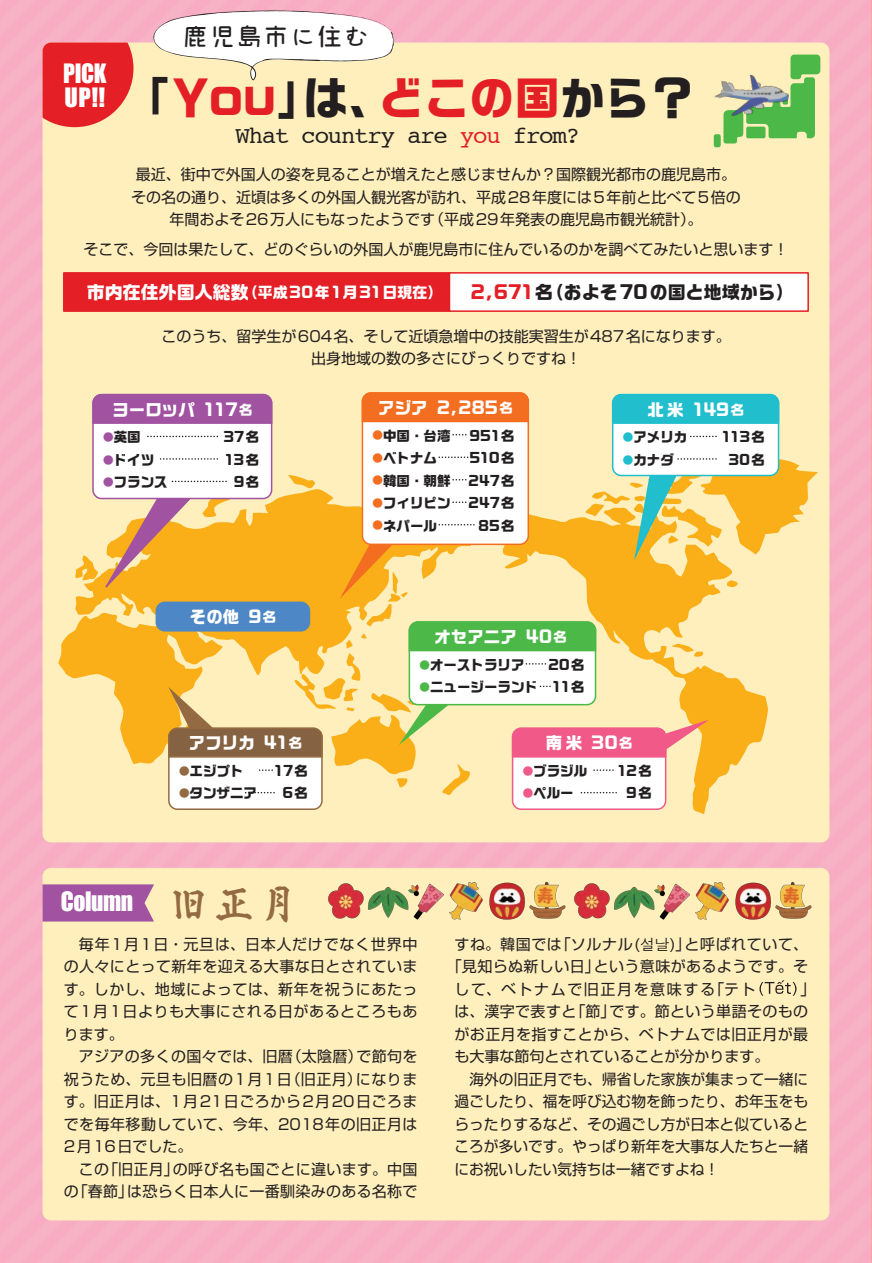
<style>
.page{position:relative;width:872px;height:1263px;background:#f7afc4}
.page>*{position:absolute;margin:0;border:0;box-sizing:border-box;transform-origin:0 0}
.t1{font:700 45px "Ro G San Srf Std";color:#231f20}
.t2{font:700 45px "Ro Shino Std";color:#946a42}
.t3{font:25.5px "Mamelon";letter-spacing:.05em;color:#231f20}
.t4{font:24.45px/24px "Impact";letter-spacing:-.015em;color:#fff;scale:.96 1}
.t5{font:24px "Courier";letter-spacing:-.05em;color:#231f20}
.t6{font:700 18px "Ro G San Srf Std";color:#231f20}
.t7{font:700 16.5px "Ro G San Srf Std";color:#fff}
.t8{font:15px/22.5px "Shin Go Pr 6 N";letter-spacing:.005em;color:#231f20;text-align:center}
.t9{font:15px/22.5px "Shin Go Pr 6 N";letter-spacing:.03em;color:#231f20}
.t10{font:15px "Shin Go Pr 6 N";letter-spacing:.025em;color:#231f20}
.t11{font:15px "Shin Go Pr 6 N";letter-spacing:.04em;color:#231f20}
.t12{font:15px "Shin Go Pr 6 N";letter-spacing:.105em;color:#231f20}
.t13{font:700 15px "Ro G San Srf Std";letter-spacing:.1em;color:#fff}
.t14{font:700 13.5px "Ro G San Srf Std";color:#231f20}
.s1{color:#e41f25}
.s2{font-size:18px}
.s3{font-size:13.5px}
.s4{font-size:10.5px;color:#a153a1}
.s5{font-size:10.5px;color:#946a42}
.s6{font-size:10.5px;color:#f36e21}
.s7{font-size:10.5px;color:#4cb848}
.s8{font-size:10.5px;color:#21bece}
.s9{font-size:10.5px;color:#f05988}
.s10{font-family:"Apple Gothic"}
</style>
<div class="page">
<div style="left:43px;top:43px;width:786px;height:799px;background:#feefbc;border-radius:9px"></div>
<div style="left:43px;top:868px;width:786px;height:352px;background:#feefbc;border-radius:9px"></div>
<svg style="left:58px;top:630px;width:17px;height:49px"></svg>
<svg style="left:43px;top:43px;width:90px;height:84px"></svg>
<div style="left:63px;top:272px;width:387px;height:40px;background:#e41f25;border:2px solid #e41f25"></div>
<div style="left:449px;top:272px;width:360px;height:40px;background:#fff;border:2px solid #e41f25"></div>
<svg style="left:148px;top:10px;width:247px;height:71px"></svg>
<div style="left:362px;top:393px;width:166px;height:151px;background:#fff;border-radius:9px"></div>
<div style="left:361px;top:392px;width:169px;height:31px;background:#f36e21"></div>
<div style="left:93px;top:395px;width:179px;height:103px;background:#fff;border-radius:9px"></div>
<svg style="left:92px;top:393px;width:181px;height:32px"></svg>
<svg style="left:148px;top:436px;width:70px;height:1px"></svg>
<div style="left:612px;top:395px;width:166px;height:80px;background:#fff;border-radius:9px"></div>
<svg style="left:611px;top:393px;width:169px;height:32px"></svg>
<svg style="left:690px;top:436px;width:27px;height:1px"></svg>
<div style="left:512px;top:728px;width:153px;height:81px;background:#fff;border-radius:9px"></div>
<div style="left:512px;top:728px;width:154px;height:82px;border:2px solid #f05988;border-radius:9px"></div>
<div style="left:169px;top:728px;width:153px;height:81px;background:#fff;border-radius:9px"></div>
<div style="left:168px;top:728px;width:155px;height:82px;border:2px solid #946a42;border-radius:9px"></div>
<svg style="left:75px;top:456px;width:743px;height:340px"></svg>
<div style="left:713px;top:134px;width:7px;height:13px;background:#4cb848;border-radius:2px"></div>
<svg style="left:723px;top:55px;width:97px;height:89px"></svg>
<img style="left:713px;top:63px;width:79px;height:68px">
<svg style="left:43px;top:884px;width:111px;height:37px"></svg>
<svg style="left:759px;top:980px;width:37px;height:16px"></svg>
<img style="left:328px;top:881px;width:238px;height:39px">
<img style="left:574px;top:880px;width:256px;height:42px">
<div style="left:156px;top:602px;width:153px;height:29px;background:#4d87c6;border-radius:9px"></div>
<div style="left:156px;top:601px;width:154px;height:30px;border:2px solid #4d87c6;border-radius:9px"></div>
<p class="t4" style="left:63px;top:61px;width:47px">PICK<br>UP!!</p>
<p class="t3" style="left:183px;top:20px;width:188px">鹿児島市に住む</p>
<p class="t1" style="left:125px;top:67px;width:571px">「<span class="s1">Ｙou</span>」は、<span class="s1">どこの国</span>から？</p>
<p class="t5" style="left:235px;top:117px;width:346px">What country are <span class="s1">you</span> from?</p>
<p class="t8" style="left:131px;top:162px;width:611px">最近、街中で外国人の姿を見ることが増えたと感じませんか？国際観光都市の鹿児島市。その名の通り、近頃は多くの外国人観光客が訪れ、平成28年度には5年前と比べて5倍の年間およそ26万人にもなったようです（平成29年発表の鹿児島市観光統計）。</p>
<p class="t8" style="left:83px;top:237px;width:706px">そこで、今回は果たして、どのぐらいの外国人が鹿児島市に住んでいるのかを調べてみたいと思います！</p>
<p class="t13" style="left:87px;top:282px;width:357px"><span class="s2">市内在住外国人総数</span>（平成30年1月31日現在）</p>
<p class="t6" style="left:470px;top:280px;width:325px"><span class="s1">2,671</span>名（およそ70の国と地域から）</p>
<p class="t8" style="left:161px;top:324px;width:571px">このうち、留学生が604名、そして近頃急増中の技能実習生が487名になります。出身地域の数の多さにびっくりですね！</p>
<p class="t7" style="left:112px;top:398px;width:142px">ヨーロッパ 117<span class="s3">名</span></p>
<p class="t14" style="left:103px;top:428px;width:39px"><span class="s4">●</span>英国</p>
<p class="t14" style="left:223px;top:428px;width:37px">37名</p>
<p class="t14" style="left:103px;top:450px;width:52px"><span class="s4">●</span>ドイツ</p>
<p class="t14" style="left:225px;top:450px;width:36px">13名</p>
<p class="t14" style="left:103px;top:473px;width:66px"><span class="s4">●</span>フランス</p>
<p class="t14" style="left:234px;top:473px;width:27px">9名</p>
<p class="t7" style="left:190px;top:605px;width:88px">その他 9<span class="s3">名</span></p>
<p class="t4" style="left:61px;top:889px;width:77px">Column</p>
<p class="t7" style="left:189px;top:732px;width:115px">アフリカ 41<span class="s3">名</span></p>
<p class="t14" style="left:179px;top:761px;width:66px"><span class="s5">●</span>エジプト</p>
<p class="t14" style="left:274px;top:761px;width:35px">17名</p>
<p class="t14" style="left:179px;top:784px;width:79px"><span class="s5">●</span>タンザニア</p>
<p class="t14" style="left:282px;top:784px;width:27px">6名</p>
<p class="t2" style="left:167px;top:869px;width:136px">旧正月</p>
<p class="t7" style="left:378px;top:396px;width:136px">アジア 2,285<span class="s3">名</span></p>
<p class="t14" style="left:372px;top:426px;width:80px"><span class="s6">●</span>中国・台湾</p>
<p class="t14" style="left:469px;top:426px;width:47px">951名</p>
<p class="t14" style="left:372px;top:449px;width:66px"><span class="s6">●</span>ベトナム</p>
<p class="t14" style="left:469px;top:449px;width:47px">510名</p>
<p class="t14" style="left:372px;top:471px;width:80px"><span class="s6">●</span>韓国・朝鮮</p>
<p class="t14" style="left:468px;top:471px;width:48px">247名</p>
<p class="t14" style="left:372px;top:494px;width:80px"><span class="s6">●</span>フィリピン</p>
<p class="t14" style="left:468px;top:494px;width:48px">247名</p>
<p class="t14" style="left:372px;top:516px;width:66px"><span class="s6">●</span>ネパール</p>
<p class="t14" style="left:478px;top:516px;width:38px">85名</p>
<p class="t7" style="left:434px;top:625px;width:134px">オセアニア 40<span class="s3">名</span></p>
<p class="t14" style="left:419px;top:655px;width:106px"><span class="s7">●</span>オーストラリア</p>
<p class="t14" style="left:548px;top:655px;width:38px">20名</p>
<p class="t14" style="left:419px;top:678px;width:167px"><span class="s7">●</span>ニュージーランド 11名</p>
<p class="t7" style="left:647px;top:398px;width:98px">北米 149<span class="s3">名</span></p>
<p class="t14" style="left:623px;top:428px;width:66px"><span class="s8">●</span>アメリカ</p>
<p class="t14" style="left:721px;top:428px;width:45px">113名</p>
<p class="t14" style="left:623px;top:450px;width:52px"><span class="s8">●</span>カナダ</p>
<p class="t14" style="left:728px;top:450px;width:38px">30名</p>
<p class="t7" style="left:546px;top:732px;width:88px">南米 30<span class="s3">名</span></p>
<p class="t14" style="left:523px;top:761px;width:66px"><span class="s9">●</span>ブラジル</p>
<p class="t14" style="left:617px;top:761px;width:36px">12名</p>
<p class="t14" style="left:523px;top:784px;width:52px"><span class="s9">●</span>ペルー</p>
<p class="t14" style="left:626px;top:784px;width:27px">9名</p>
<p class="t9" style="left:64px;top:932px;width:355px">　毎年1月1日・元旦は、日本人だけでなく世界中の人々にとって新年を迎える大事な日とされています。しかし、地域によっては、新年を祝うにあたって1月1日よりも大事にされる日があるところもあります。<br>　アジアの多くの国々では、旧暦（太陰暦）で節句を祝うため、元旦も旧暦の1月1日（旧正月）になります。旧正月は、1月21日ごろから2月20日ごろまでを毎年移動していて、今年、2018年の旧正月は<br>2月16日でした。<br>　この「旧正月」の呼び名も国ごとに違います。中国の「春節」は恐らく日本人に一番馴染みのある名称で</p>
<p class="t11" style="left:454px;top:932px;width:355px">すね。韓国では「ソルナル(<span class="s10">설날</span>)」と呼ばれていて、</p>
<p class="t10" style="left:447px;top:954px;width:363px">「見知らぬ新しい日」という意味があるようです。そ</p>
<p class="t12" style="left:454px;top:977px;width:363px">して、ベトナムで旧正月を意味する「テト　　　」</p>
<p class="t10" style="left:454px;top:999px;width:355px">は、漢字で表すと「節」です。節という単語そのもの</p>
<p class="t9" style="left:454px;top:1022px;width:355px">がお正月を指すことから、ベトナムでは旧正月が最</p>
<p class="t8" style="left:454px;top:1044px;width:316px">も大事な節句とされていることが分かります。</p>
<p class="t8" style="left:469px;top:1067px;width:340px">海外の旧正月でも、帰省した家族が集まって一緒に</p>
<p class="t8" style="left:454px;top:1089px;width:355px">過ごしたり、福を呼び込む物を飾ったり、お年玉をも</p>
<p class="t8" style="left:454px;top:1112px;width:355px">らったりするなど、その過ごし方が日本と似ていると</p>
<p class="t8" style="left:454px;top:1134px;width:355px">ころが多いです。やっぱり新年を大事な人たちと一緒</p>
<p class="t8" style="left:454px;top:1157px;width:266px">にお祝いしたい気持ちは一緒ですよね！</p>
</div>
